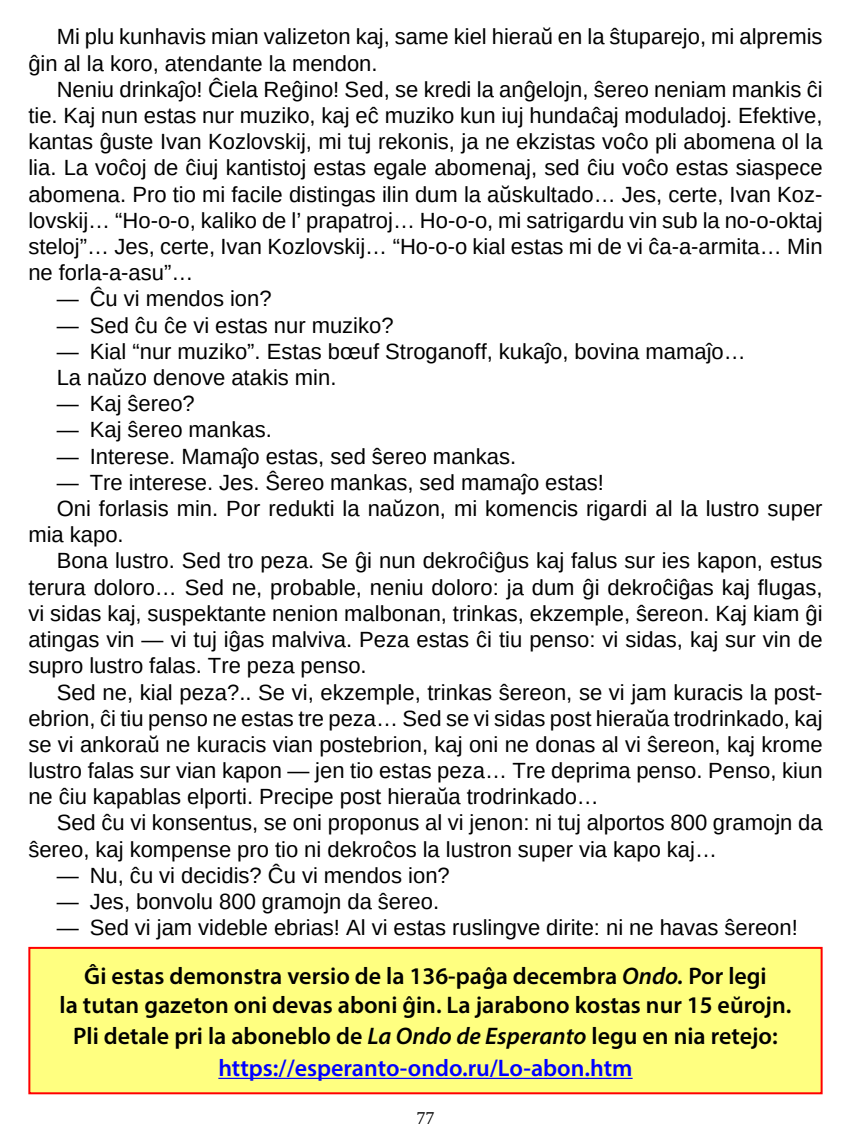
<style>
.page{position:relative;width:851px;height:1134px;background:#fff}
.page>*{position:absolute;margin:0;border:0;box-sizing:border-box;transform-origin:0 0}
.t1{font:600 24px/28.8px "Myriad Pro";color:#000;text-align:center}
.t2{font:22px/26.2px "Liberation Sans";color:#000}
.t3{font:18px "Liberation Serif";color:#000}
.s1{font-style:italic}
.s2{color:#00f}
</style>
<div class="page">
<div style="left:29px;top:948px;width:792px;height:145px;background:#ffff80"></div>
<hr style="left:218px;top:1078px;width:414px;height:1px;background:#00f">
<div style="left:28px;top:947px;width:794px;height:147px;border:2px solid #f00"></div>
<p class="t2" style="left:28px;top:24px;width:795px;text-indent:28px">Mi plu kunhavis mian valizeton kaj, same kiel hieraŭ en la ŝtuparejo, mi alpremis ĝin al la koro, atendante la mendon.</p>
<p class="t2" style="left:28px;top:76px;width:795px;text-align:justify;text-indent:28px">Neniu drinkaĵo! Ĉiela Reĝino! Sed, se kredi la anĝelojn, ŝereo neniam mankis ĉi tie. Kaj nun estas nur muziko, kaj eĉ muziko kun iuj hundaĉaj moduladoj. Efektive, kantas ĝuste Ivan Kozlovskij, mi tuj rekonis, ja ne ekzistas voĉo pli abomena ol la lia. La voĉoj de ĉiuj kantistoj estas egale abomenaj, sed ĉiu voĉo estas siaspece abomena. Pro tio mi facile distingas ilin dum la aŭskultado… Jes, certe, Ivan Koz&shy;lovskij… “Ho-o-o, kaliko de l’ prapatroj… Ho-o-o, mi satrigardu vin sub la no-o-oktaj steloj”… Jes, certe, Ivan Kozlovskij… “Ho-o-o kial estas mi de vi ĉa-a-armita… Min ne forla-a-asu”…</p>
<p class="t2" style="left:57px;top:286px;width:216px">— Ĉu vi mendos ion?</p>
<p class="t2" style="left:57px;top:312px;width:338px">— Sed ĉu ĉe vi estas nur muziko?</p>
<p class="t2" style="left:57px;top:338px;width:690px">— Kial “nur muziko”. Estas bœuf Stroganoff, kukaĵo, bovina mamaĵo…<br>La naŭzo denove atakis min.</p>
<p class="t2" style="left:57px;top:391px;width:140px">— Kaj ŝereo?</p>
<p class="t2" style="left:57px;top:417px;width:216px">— Kaj ŝereo mankas.</p>
<p class="t2" style="left:57px;top:443px;width:461px">— Interese. Mamaĵo estas, sed ŝereo mankas.</p>
<p class="t2" style="left:57px;top:469px;width:548px">— Tre interese. Jes. Ŝereo mankas, sed mamaĵo estas!</p>
<p class="t2" style="left:57px;top:495px;width:767px">Oni forlasis min. Por redukti la naŭzon, mi komencis rigardi al la lustro super</p>
<p class="t2" style="left:28px;top:522px;width:97px">mia kapo.</p>
<p class="t2" style="left:57px;top:548px;width:767px">Bona lustro. Sed tro peza. Se ĝi nun dekroĉiĝus kaj falus sur ies kapon, estus</p>
<p class="t2" style="left:28px;top:574px;width:795px">terura doloro… Sed ne, probable, neniu doloro: ja dum ĝi dekroĉiĝas kaj flugas,</p>
<p class="t2" style="left:28px;top:600px;width:795px">vi sidas kaj, suspektante nenion malbonan, trinkas, ekzemple, ŝereon. Kaj kiam ĝi</p>
<p class="t2" style="left:28px;top:626px;width:795px">atingas vin — vi tuj iĝas malviva. Peza estas ĉi tiu penso: vi sidas, kaj sur vin de</p>
<p class="t2" style="left:28px;top:653px;width:340px">supro lustro falas. Tre peza penso.</p>
<p class="t2" style="left:57px;top:679px;width:765px">Sed ne, kial peza?.. Se vi, ekzemple, trinkas ŝereon, se vi jam kuracis la post-</p>
<p class="t2" style="left:28px;top:705px;width:795px">ebrion, ĉi tiu penso ne estas tre peza… Sed se vi sidas post hieraŭa trodrinkado, kaj</p>
<p class="t2" style="left:28px;top:731px;width:795px">se vi ankoraŭ ne kuracis vian postebrion, kaj oni ne donas al vi ŝereon, kaj krome</p>
<p class="t2" style="left:28px;top:757px;width:795px">lustro falas sur vian kapon — jen tio estas peza… Tre deprima penso. Penso, kiun</p>
<p class="t2" style="left:28px;top:784px;width:572px">ne ĉiu kapablas elporti. Precipe post hieraŭa trodrinkado…</p>
<p class="t2" style="left:57px;top:810px;width:767px">Sed ĉu vi konsentus, se oni proponus al vi jenon: ni tuj alportos 800 gramojn da</p>
<p class="t2" style="left:28px;top:836px;width:690px">ŝereo, kaj kompense pro tio ni dekroĉos la lustron super via kapo kaj…</p>
<p class="t2" style="left:57px;top:862px;width:394px">— Nu, ĉu vi decidis? Ĉu vi mendos ion?</p>
<p class="t2" style="left:57px;top:888px;width:384px">— Jes, bonvolu 800 gramojn da ŝereo.</p>
<p class="t2" style="left:57px;top:915px;width:742px">— Sed vi jam videble ebrias! Al vi estas ruslingve dirite: ni ne havas ŝereon!</p>
<p class="t1" style="left:60px;top:961px;width:733px">Ĝi estas demonstra versio de la 136-paĝa decembra <span class="s1">Ondo.</span> Por legi<br>la tutan gazeton oni devas aboni ĝin. La jarabono kostas nur 15 eŭrojn.</p>
<p class="t1" style="left:73px;top:1020px;width:706px;line-height:31.6px">Pli detale pri la aboneblo de <span class="s1">La Ondo de Esperanto</span> legu en nia retejo: <span class="s2">https://esperanto-ondo.ru/Lo-abon.htm</span></p>
<p class="t3" style="left:416px;top:1106px;width:19px">77</p>
</div>
